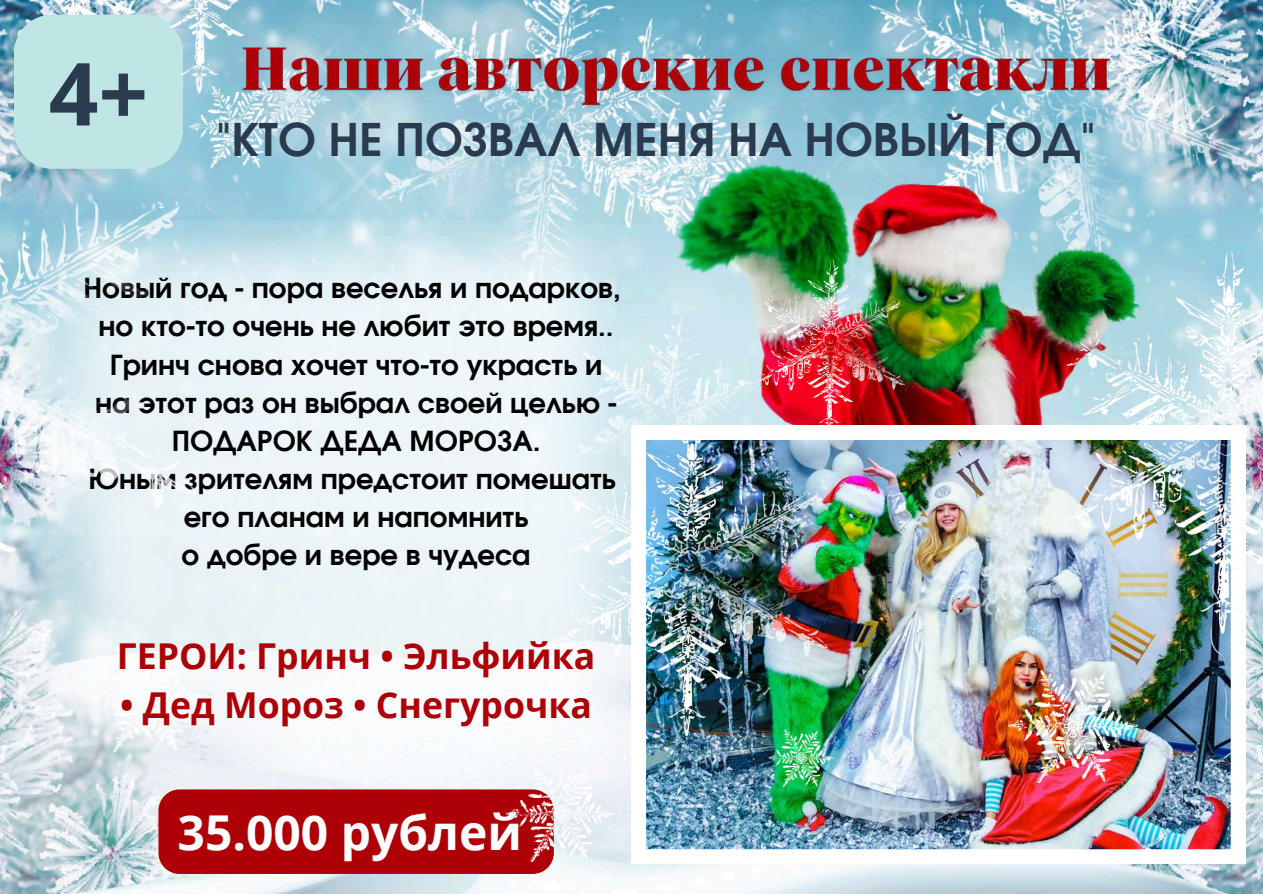
<style>
.page{position:relative;width:1263px;height:894px;background:#fff}
.page>*{position:absolute;margin:0;border:0;box-sizing:border-box;transform-origin:0 0}
.t1{font:700 48px "Open Sans";color:#fff}
.t2{font:700 45px "Evolventa";color:#2a3b4f}
.t3{font:700 35.55px "Open Sans";color:#ae0107}
.t4{font:700 27.6px/38.1px "Evolventa";color:#000;text-align:center}
</style>
<div class="page">
<img style="left:0;top:873px;width:1263px;height:20px">
<img style="left:340px;top:0;width:256px;height:546px">
<img style="left:535px;top:24px;width:728px;height:867px">
<img style="left:631px;top:425px;width:614px;height:438px">
<img style="left:1008px;top:68px;width:255px;height:714px">
<img style="left:340px;top:6px;width:785px;height:141px">
<div style="left:158px;top:789px;width:396px;height:84px;background:#ae0107;border-radius:21px"></div>
<img style="left:0;top:0;width:340px;height:891px">
<img style="left:506px;top:260px;width:399px;height:601px">
<h2 class="t2" style="left:49px;top:120px;width:1048px"><sup>4+</sup> "КТО НЕ ПОЗВАЛ МЕНЯ НА НОВЫЙ ГОД"</h2>
<p class="t4" style="left:84px;top:271px;width:539px">Новый год - пора веселья и подарков, но кто-то очень не любит это время..<br>Гринч снова хочет что-то украсть и<br>на этот раз он выбрал своей целью -<br>ПОДАРОК ДЕДА МОРОЗА.<br>Юным зрителям предстоит помешать его планам и напомнить<br>о добре и вере в чудеса</p>
<p class="t3" style="left:117px;top:630px;width:480px">ГЕРОИ: Гринч • Эльфийка</p>
<p class="t3" style="left:120px;top:679px;width:473px">• Дед Мороз • Снегурочка</p>
<h1 class="t1" style="left:178px;top:798px;width:346px">35.000 рублей</h1>
</div>
